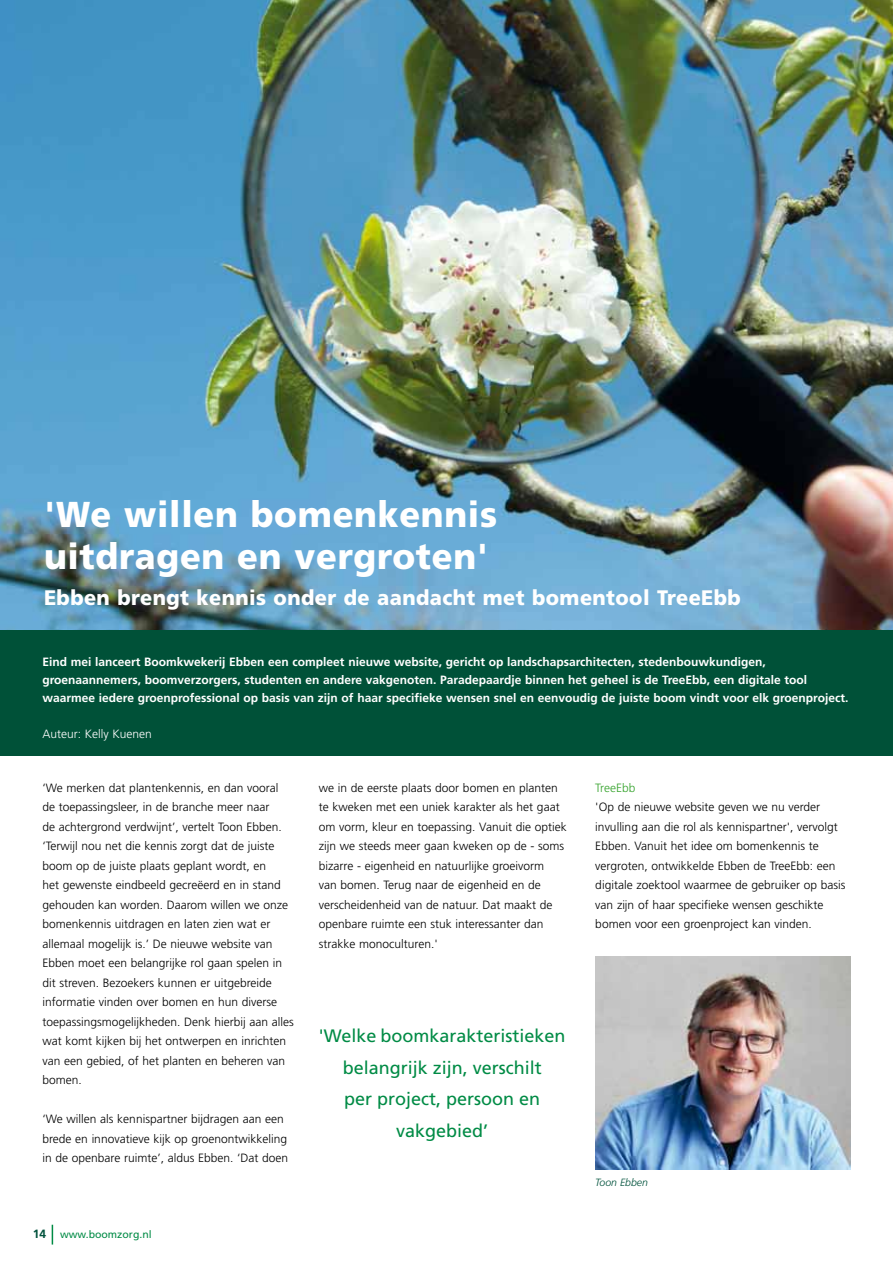
<style>
.page{position:relative;width:893px;height:1263px;background:#fff}
.page>*{position:absolute;margin:0;border:0;box-sizing:border-box;transform-origin:0 0}
.t1{font:900 36px/42px "Frutiger";letter-spacing:.02em;color:#fff;scale:.95 1}
.t2{font:900 21px "Frutiger";letter-spacing:.02em;color:#fff;scale:.95 1}
.t3{font:18px/31.5px "Frutiger";color:#008b45;text-align:center}
.t4{font:300 12px/19.5px "Frutiger";color:#000}
.t5{font:700 12px/18px "Frutiger";color:#fff}
.t6{font:300 12px "Frutiger";color:#fff}
.t7{font:300 12px "Frutiger";color:#35a32c}
.t8{font:10.5px "Frutiger";color:#008b45}
.t9{font:italic 300 10.5px "Frutiger";color:#00523c}
.s1{font-weight:700;font-size:12px;color:#00523c}
</style>
<div class="page">
<svg style="left:52px;top:1225px;width:1px;height:19px"></svg>
<img style="left:0;top:0;width:893px;height:631px">
<div style="left:0;top:631px;width:893px;height:125px;background:#005138"></div>
<img style="left:595px;top:957px;width:255px;height:212px">
<h1 class="t1" style="left:44px;top:493px;width:478px">'We willen bomenkennis uitdragen en vergroten'</h1>
<h2 class="t2" style="left:44px;top:584px;width:735px">Ebben brengt kennis onder de aandacht met bomentool TreeEbb</h2>
<p class="t5" style="left:43px;top:653px;width:807px">Eind mei lanceert Boomkwekerij Ebben een compleet nieuwe website, gericht op landschapsarchitecten, stedenbouwkundigen, groenaannemers, boomverzorgers, studenten en andere vakgenoten. Paradepaardje binnen het geheel is de TreeEbb, een digitale tool waarmee iedere groenprofessional op basis van zijn of haar specifieke wensen snel en eenvoudig de juiste boom vindt voor elk groenproject.</p>
<p class="t6" style="left:43px;top:727px;width:111px">Auteur: Kelly Kuenen</p>
<p class="t4" style="left:43px;top:778px;width:253px">‘We merken dat plantenkennis, en dan vooral de toepassingsleer, in de branche meer naar<br>de achtergrond verdwijnt’, vertelt Toon Ebben. ‘Terwijl nou net die kennis zorgt dat de juiste boom op de juiste plaats geplant wordt, en<br>het gewenste eindbeeld gecreëerd en in stand gehouden kan worden. Daarom willen we onze bomenkennis uitdragen en laten zien wat er allemaal mogelijk is.’ De nieuwe website van Ebben moet een belangrijke rol gaan spelen in dit streven. Bezoekers kunnen er uitgebreide informatie vinden over bomen en hun diverse toepassingsmogelijkheden. Denk hierbij aan alles wat komt kijken bij het ontwerpen en inrichten van een gebied, of het planten en beheren van bomen.</p>
<p class="t4" style="left:43px;top:1109px;width:247px">‘We willen als kennispartner bijdragen aan een brede en innovatieve kijk op groenontwikkeling in de openbare ruimte’, aldus Ebben. ‘Dat doen</p>
<p class="t4" style="left:319px;top:778px;width:249px">we in de eerste plaats door bomen en planten te kweken met een uniek karakter als het gaat om vorm, kleur en toepassing. Vanuit die optiek zijn we steeds meer gaan kweken op de - soms bizarre - eigenheid en natuurlijke groeivorm<br>van bomen. Terug naar de eigenheid en de verscheidenheid van de natuur. Dat maakt de openbare ruimte een stuk interessanter dan strakke monoculturen.'</p>
<h3 class="t3" style="left:319px;top:1020px;width:248px">'Welke boomkarakteristieken belangrijk zijn, verschilt<br>per project, persoon en vakgebied’</h3>
<p class="t8" style="left:33px;top:1228px;width:120px"><span class="s1">14</span> www.boomzorg.nl</p>
<p class="t7" style="left:595px;top:781px;width:42px">TreeEbb</p>
<p class="t4" style="left:595px;top:797px;width:252px">'Op de nieuwe website geven we nu verder invulling aan die rol als kennispartner', vervolgt Ebben. Vanuit het idee om bomenkennis te vergroten, ontwikkelde Ebben de TreeEbb: een digitale zoektool waarmee de gebruiker op basis van zijn of haar specifieke wensen geschikte bomen voor een groenproject kan vinden.</p>
<p class="t9" style="left:595px;top:1177px;width:54px">Toon Ebben</p>
</div>
